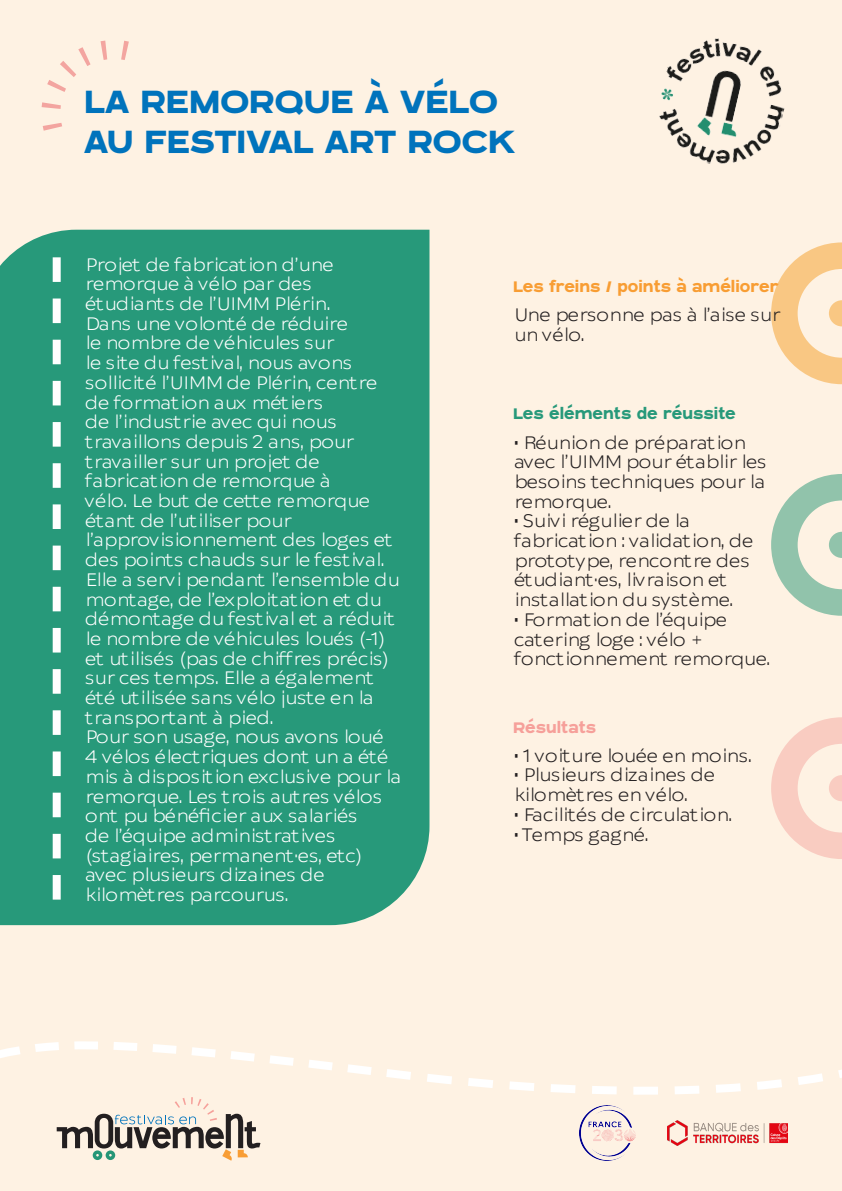
<style>
.page{position:relative;width:842px;height:1191px;background:#fef2e3}
.page>*{position:absolute;margin:0;border:0;box-sizing:border-box;transform-origin:0 0}
.t1{font:700 39.9px/39.9px "Blatant";color:#0073bc}
.t2{font:700 19px "Blatant";color:#f89d33}
.t3{font:700 19px "Blatant";color:#27997a}
.t4{font:700 19px "Blatant";color:#f6a09a}
.t5{font:300 18px/19.7px "Catalpa";color:#fff}
.t6{font:300 18px/19.7px "Catalpa";color:#231f20}
</style>
<div class="page">
<img style="left:659px;top:38px;width:126px;height:126px">
<svg style="left:121px;top:41px;width:8px;height:19px"></svg>
<svg style="left:101px;top:41px;width:6px;height:19px"></svg>
<svg style="left:47px;top:47px;width:44px;height:45px"></svg>
<svg style="left:42px;top:102px;width:19px;height:7px"></svg>
<svg style="left:43px;top:123px;width:19px;height:8px"></svg>
<svg style="left:771px;top:474px;width:71px;height:142px"></svg>
<div style="left:0;top:230px;width:429px;height:695px;background:#27997a"></div>
<svg style="left:771px;top:242px;width:71px;height:142px"></svg>
<svg style="left:771px;top:717px;width:71px;height:142px"></svg>
<svg style="left:53px;top:257px;width:8px;height:642px;background:#a6d5c8"></svg>
<svg style="left:56px;top:1126px;width:205px;height:34px"></svg>
<svg style="left:0;top:1041px;width:842px;height:85px"></svg>
<img style="left:667px;top:1120px;width:120px;height:25px">
<img style="left:579px;top:1105px;width:57px;height:55px">
<h1 class="t1" style="left:84px;top:79px;width:432px">LA REMORQUE À VÉLO<br>AU FESTIVAL ART ROCK</h1>
<p class="t5" style="left:84px;top:255px;width:318px">Projet de fabrication d’une remorque à vélo par des étudiants de l’UIMM Plérin.<br>Dans une volonté de réduire<br>le nombre de véhicules sur<br>le site du festival, nous avons sollicité l’UIMM de Plérin, centre de formation aux métiers<br>de l’industrie avec qui nous travaillons depuis 2 ans, pour travailler sur un projet de fabrication de remorque à<br>vélo. Le but de cette remorque étant de l’utiliser pour l’approvisionnement des loges et des points chauds sur le festival.<br>Elle a servi pendant l’ensemble du montage, de l’exploitation et du démontage du festival et a réduit le nombre de véhicules loués (-1) et utilisés (pas de chiffres précis) sur ces temps. Elle a également été utilisée sans vélo juste en la transportant à pied.<br>Pour son usage, nous avons loué<br>4 vélos électriques dont un a été mis à disposition exclusive pour la remorque. Les trois autres vélos ont pu bénéficier aux salariés<br>de l’équipe administratives (stagiaires, permanent·es, etc) avec plusieurs dizaines de kilomètres parcourus.</p>
<p class="t2" style="left:513px;top:275px;width:267px">Les freins / points à améliorer</p>
<p class="t6" style="left:513px;top:305px;width:268px">Une personne pas à l’aise sur un vélo.</p>
<p class="t3" style="left:513px;top:402px;width:224px">Les éléments de réussite</p>
<p class="t6" style="left:513px;top:432px;width:254px">• Réunion de préparation avec l’UIMM pour établir les besoins techniques pour la remorque.</p>
<p class="t6" style="left:513px;top:511px;width:241px">• Suivi régulier de la fabrication : validation, de prototype, rencontre des étudiant·es, livraison et installation du système.</p>
<p class="t6" style="left:513px;top:610px;width:258px">• Formation de l’équipe catering loge : vélo + fonctionnement remorque.</p>
<p class="t4" style="left:513px;top:716px;width:85px">Résultats</p>
<p class="t6" style="left:513px;top:746px;width:239px">• 1 voiture louée en moins.</p>
<p class="t6" style="left:513px;top:765px;width:202px">• Plusieurs dizaines de kilomètres en vélo.</p>
<p class="t6" style="left:513px;top:805px;width:220px">• Facilités de circulation.</p>
<p class="t6" style="left:513px;top:824px;width:136px">• Temps gagné.</p>
</div>
